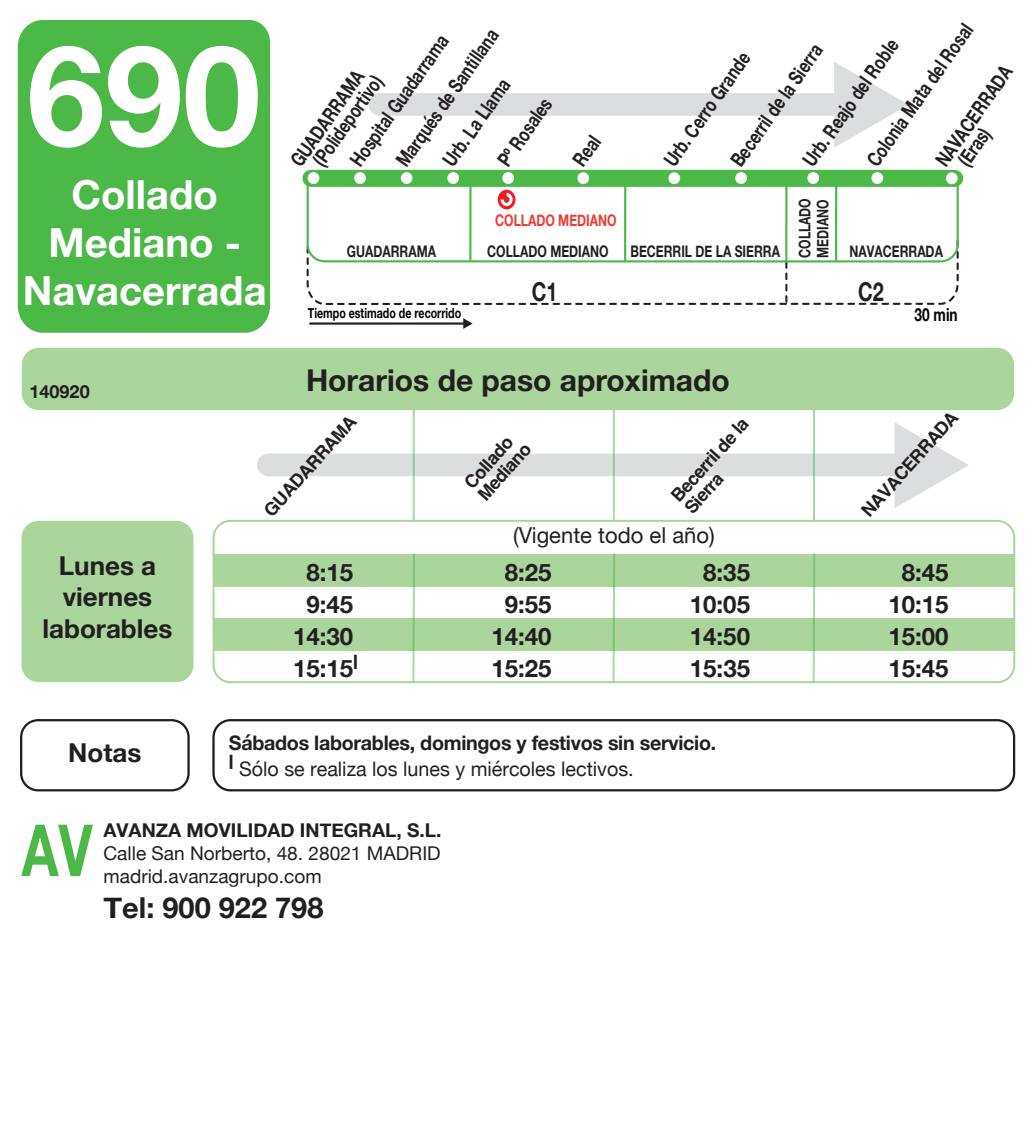
<style>
.page{position:relative;width:1032px;height:1134px;background:#fff}
.page>*{position:absolute;margin:0;border:0;box-sizing:border-box;transform-origin:0 0}
.t1{font:700 140px "Helvetica Neue";color:#fff}
.t2{font:700 72px "Helvetica Neue";color:#4cb848;scale:.75 1}
.t3{font:700 40px/48px "Helvetica Neue";color:#fff;text-align:center}
.t4{font:700 30px "Helvetica Neue";color:#231f20}
.t5{font:700 28.8px "Helvetica Neue";color:#231f20;scale:1.07 1}
.t6{font:700 26px/31.2px "Helvetica Neue";color:#231f20;text-align:center}
.t7{font:700 26px "Helvetica Neue";color:#231f20;scale:.76 1}
.t8{font:700 24px "Helvetica Neue";color:#231f20}
.t9{font:22px "Helvetica Neue";color:#231f20}
.t10{font:700 20px/18px "Helvetica Neue";letter-spacing:-.015em;color:#231f20;scale:.77 1}
.t11{font:700 20px/26px "Helvetica Neue";letter-spacing:-.015em;color:#231f20}
.t12{font:19px/22.8px "Helvetica Neue";color:#231f20}
.t13{font:700 19px "Helvetica Neue";color:#231f20}
.t14{font:700 18px/18px "Helvetica";color:#231f20}
.t15{font:700 18px "Helvetica Neue";color:#231f20}
.t16{font:700 18px "Helvetica Neue";color:#000;scale:.76 1}
.t17{font:700 16px/18px "Helvetica Neue";color:#231f20;scale:.76 1}
.t18{font:700 16px "Helvetica Neue";color:#ee3b32;scale:.76 1}
.t19{font:700 14px "Helvetica Neue";color:#000;scale:.76 1}
.s1{font-weight:400}
</style>
<div class="page">
<div style="left:268px;top:454px;width:639px;height:22px;background:#dcdddf"></div>
<svg style="left:894px;top:422px;width:75px;height:86px"></svg>
<hr style="left:813px;top:399px;width:2px;height:122px;background:#4cb848">
<hr style="left:413px;top:399px;width:2px;height:122px;background:#4cb848">
<hr style="left:613px;top:399px;width:2px;height:122px;background:#4cb848">
<div style="left:22px;top:348px;width:992px;height:62px;background:#aad59b;border-radius:17px"></div>
<div style="left:22px;top:521px;width:171px;height:161px;background:#aad59b;border-radius:17px"></div>
<svg style="left:213px;top:553px;width:801px;height:129px"></svg>
<div style="left:213px;top:520px;width:802px;height:163px;border:2px solid #aad59b;border-radius:17px"></div>
<div style="left:20px;top:719px;width:170px;height:72px;border:2px solid #231f20;border-radius:17px"></div>
<div style="left:212px;top:719px;width:803px;height:72px;border:2px solid #231f20;border-radius:17px"></div>
<div style="left:18px;top:20px;width:252px;height:313px;background:#4cb848"></div>
<div style="left:380px;top:93px;width:467px;height:23px;background:#dcdddf"></div>
<svg style="left:834px;top:62px;width:74px;height:86px"></svg>
<div style="left:311px;top:170px;width:644px;height:17px;background:#4cb848"></div>
<svg style="left:306px;top:264px;width:653px;height:41px"></svg>
<svg style="left:305px;top:179px;width:655px;height:85px"></svg>
<hr style="left:624px;top:184px;width:2px;height:78px;background:#4cb848">
<hr style="left:469px;top:184px;width:2px;height:76px;background:#4cb848">
<hr style="left:785px;top:184px;width:2px;height:78px;background:#4cb848">
<hr style="left:835px;top:184px;width:2px;height:78px;background:#4cb848">
<div style="left:946px;top:172px;width:11px;height:12px;background:#fff;border-radius:50%"></div>
<div style="left:308px;top:172px;width:11px;height:12px;background:#fff;border-radius:50%"></div>
<div style="left:735px;top:172px;width:12px;height:12px;background:#fff;border-radius:50%"></div>
<div style="left:401px;top:172px;width:11px;height:12px;background:#fff;border-radius:50%"></div>
<div style="left:502px;top:172px;width:12px;height:12px;background:#fff;border-radius:50%"></div>
<div style="left:807px;top:172px;width:12px;height:12px;background:#fff;border-radius:50%"></div>
<div style="left:668px;top:172px;width:12px;height:12px;background:#fff;border-radius:50%"></div>
<div style="left:871px;top:172px;width:12px;height:12px;background:#fff;border-radius:50%"></div>
<div style="left:447px;top:172px;width:12px;height:12px;background:#fff;border-radius:50%"></div>
<div style="left:577px;top:172px;width:12px;height:12px;background:#fff;border-radius:50%"></div>
<div style="left:354px;top:172px;width:12px;height:12px;background:#fff;border-radius:50%"></div>
<hr style="left:310px;top:322px;width:155px;height:3px;background:#231f20">
<svg style="left:463px;top:318px;width:10px;height:11px"></svg>
<svg style="left:498px;top:190px;width:17px;height:19px"></svg>
<h1 class="t1" style="left:27px;top:-14px;width:235px">690</h1>
<h3 class="t3" style="left:23px;top:171px;width:245px">Collado<br>Mediano -<br>Navacerrada</h3>
<p class="t15" style="left:30px;top:377px;width:62px">140920</p>
<p class="t10" style="left:394px;top:159px;width:213px;rotate:-55deg">Marqués de Santillana</p>
<p class="t10" style="left:348px;top:159px;width:204px;rotate:-55deg">Hospital Guadarrama</p>
<p class="t10" style="left:296px;top:149px;width:139px;text-indent:-13px;rotate:-55deg">GUADARRAMA (Polideportivo)</p>
<p class="t10" style="left:440px;top:159px;width:134px;rotate:-55deg">Urb. La Llama</p>
<p class="t10" style="left:495px;top:159px;width:104px;rotate:-55deg">Pº Rosales</p>
<p class="t10" style="left:570px;top:159px;width:44px;rotate:-55deg">Real</p>
<p class="t10" style="left:864px;top:159px;width:221px;rotate:-55deg">Colonia Mata del Rosal</p>
<p class="t10" style="left:800px;top:159px;width:197px;rotate:-55deg">Urb. Reajo del Roble</p>
<p class="t10" style="left:728px;top:159px;width:189px;rotate:-55deg">Becerril de la Sierra</p>
<p class="t10" style="left:661px;top:159px;width:176px;rotate:-55deg">Urb. Cerro Grande</p>
<p class="t10" style="left:940px;top:149px;width:138px;text-indent:-13px;rotate:-55deg">NAVACERRADA (Eras)</p>
<p class="t17" style="left:796px;top:258px;width:80px;rotate:-90deg">COLLADO<br>MEDIANO</p>
<p class="t18" style="left:495px;top:208px;width:161px">COLLADO MEDIANO</p>
<p class="t17" style="left:347px;top:243px;width:119px">GUADARRAMA</p>
<p class="t17" style="left:849px;top:243px;width:124px">NAVACERRADA</p>
<h3 class="t7" style="left:532px;top:271px;width:35px">C1</h3>
<h3 class="t7" style="left:858px;top:271px;width:35px">C2</h3>
<p class="t17" style="left:487px;top:243px;width:161px">COLLADO MEDIANO</p>
<p class="t17" style="left:630px;top:243px;width:198px">BECERRIL DE LA SIERRA</p>
<p class="t19" style="left:308px;top:302px;width:203px">Tiempo estimado de recorrido</p>
<p class="t16" style="left:914px;top:301px;width:58px">30 min</p>
<h3 class="t4" style="left:306px;top:357px;width:425px">Horarios de paso aproximado</h3>
<p class="t14" style="left:262px;top:509px;width:129px;rotate:-48deg">GUADARRAMA</p>
<p class="t14" style="left:859px;top:509px;width:136px;rotate:-48deg">NAVACERRADA</p>
<p class="t14" style="left:669px;top:494px;width:107px;rotate:-48deg">Becerril de la<br>Sierra</p>
<p class="t14" style="left:463px;top:481px;width:71px;rotate:-48deg">Collado<br>Mediano</p>
<h3 class="t6" style="left:43px;top:551px;width:131px">Lunes a viernes laborables</h3>
<p class="t9" style="left:513px;top:519px;width:203px">(Vigente todo el año)</p>
<p class="t8" style="left:306px;top:553px;width:48px">8:15</p>
<p class="t8" style="left:505px;top:553px;width:48px">8:25</p>
<p class="t8" style="left:703px;top:553px;width:48px">8:35</p>
<p class="t8" style="left:902px;top:553px;width:48px">8:45</p>
<p class="t8" style="left:306px;top:585px;width:48px">9:45</p>
<p class="t8" style="left:505px;top:585px;width:48px">9:55</p>
<p class="t8" style="left:690px;top:585px;width:62px">10:05</p>
<p class="t8" style="left:888px;top:585px;width:62px">10:15</p>
<p class="t8" style="left:293px;top:617px;width:62px">14:30</p>
<p class="t8" style="left:491px;top:617px;width:62px">14:40</p>
<p class="t8" style="left:690px;top:617px;width:62px">14:50</p>
<p class="t8" style="left:888px;top:617px;width:62px">15:00</p>
<p class="t8" style="left:293px;top:649px;width:66px">15:15 <sup>l</sup></p>
<p class="t8" style="left:491px;top:649px;width:62px">15:25</p>
<p class="t8" style="left:690px;top:649px;width:62px">15:35</p>
<p class="t8" style="left:888px;top:649px;width:62px">15:45</p>
<h3 class="t6" style="left:68px;top:738px;width:75px">Notas</h3>
<p class="t11" style="left:229px;top:730px;width:489px">Sábados laborables, domingos y festivos sin servicio. <sup>l</sup> <span class="s1">Sólo se realiza los lunes y miércoles lectivos.</span></p>
<h2 class="t2" style="left:21px;top:794px;width:96px">AV</h2>
<p class="t13" style="left:104px;top:816px;width:339px">AVANZA MOVILIDAD INTEGRAL, S.L.</p>
<p class="t12" style="left:104px;top:843px;width:339px">Calle San Norberto, 48. 28021 MADRID madrid.avanzagrupo.com</p>
<h3 class="t5" style="left:104px;top:885px;width:207px">Tel: 900 922 798</h3>
</div>
